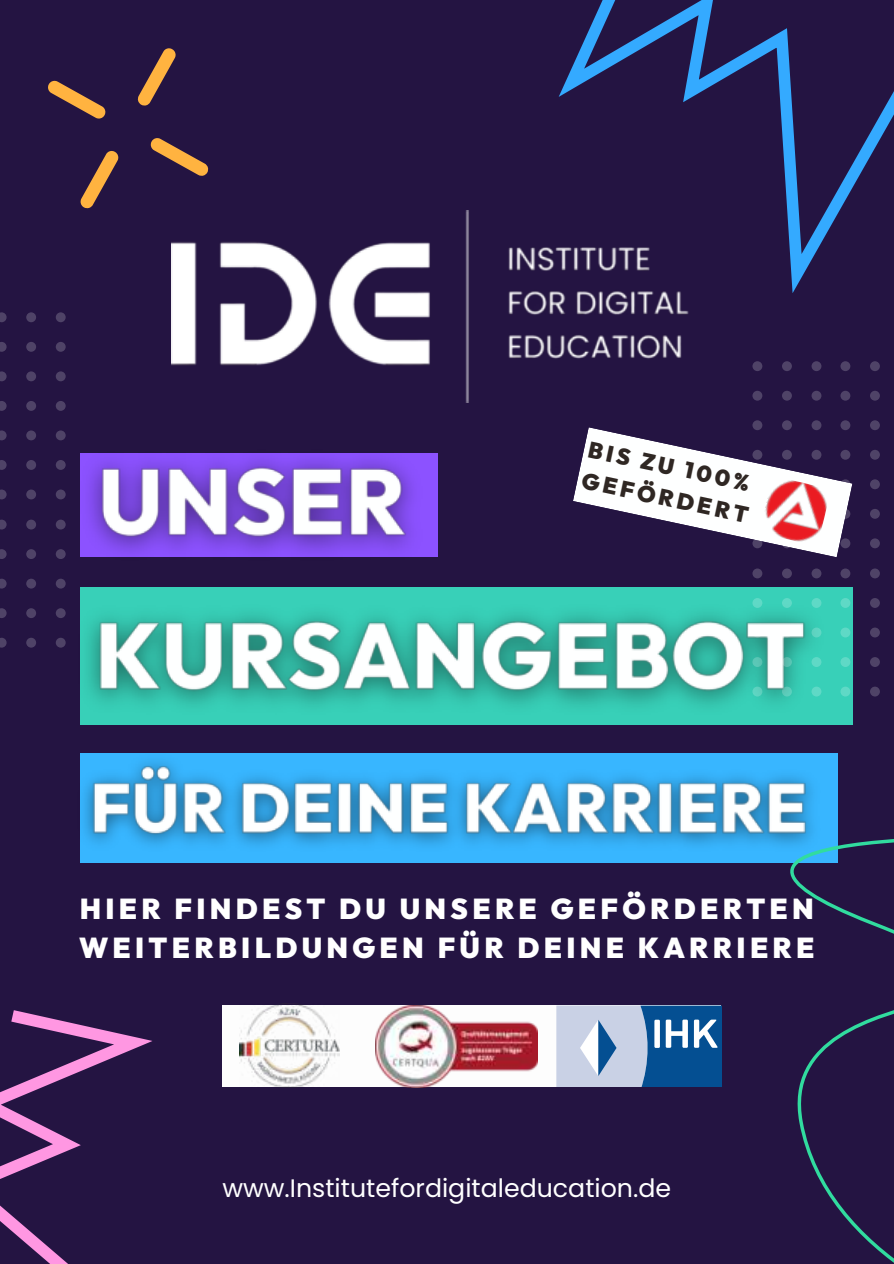
<style>
.page{position:relative;width:894px;height:1264px;background:#fff}
.page>*{position:absolute;margin:0;border:0;box-sizing:border-box;transform-origin:0 0}
.t1{font:100 28.65px/39.3px "Outfit";letter-spacing:.15em;color:#fff}
.t2{font:25.2px "Poppins";color:#fff}
.t3{font:100 22.65px "Outfit";color:#2f2723}
</style>
<div class="page">
<div style="left:0;top:0;width:893px;height:1263px;background:#241442"></div>
<svg style="left:558px;top:0;width:335px;height:293px"></svg>
<svg style="left:0;top:312px;width:66px;height:335px"></svg>
<img style="left:172px;top:210px;width:532px;height:193px">
<svg style="left:151px;top:138px;width:57px;height:38px"></svg>
<svg style="left:48px;top:81px;width:57px;height:38px"></svg>
<svg style="left:138px;top:48px;width:37px;height:58px"></svg>
<svg style="left:80px;top:151px;width:38px;height:57px"></svg>
<div style="left:80px;top:587px;width:772px;height:137px;background:#38d0b8"></div>
<img style="left:80px;top:453px;width:358px;height:104px">
<img style="left:80px;top:614px;width:757px;height:111px">
<svg style="left:752px;top:361px;width:128px;height:335px"></svg>
<div style="left:80px;top:753px;width:757px;height:110px;background:#38b6ff"></div>
<img style="left:84px;top:761px;width:728px;height:84px">
<svg style="left:573px;top:427px;width:279px;height:130px"></svg>
<img style="left:759px;top:475px;width:71px;height:71px">
<svg style="left:0;top:1010px;width:152px;height:253px"></svg>
<svg style="left:789px;top:834px;width:104px;height:428px"></svg>
<div style="left:222px;top:1005px;width:498px;height:82px;background:#fdfdfd"></div>
<img style="left:239px;top:1005px;width:100px;height:82px">
<img style="left:375px;top:1005px;width:162px;height:82px">
<svg style="left:556px;top:1005px;width:164px;height:81px;background:#7b9ec4"></svg>
<p class="t3" style="left:591px;top:435px;width:166px;rotate:12deg">BIS ZU 100%</p>
<p class="t3" style="left:585px;top:465px;width:171px;rotate:12deg">GEFÖRDERT</p>
<p class="t1" style="left:79px;top:887px;width:736px">HIER FINDEST DU UNSERE GEFÖRDERTEN<br>WEITERBILDUNGEN FÜR DEINE KARRIERE</p>
<p class="t2" style="left:222px;top:1173px;width:450px">www.Institutefordigitaleducation.de</p>
</div>
